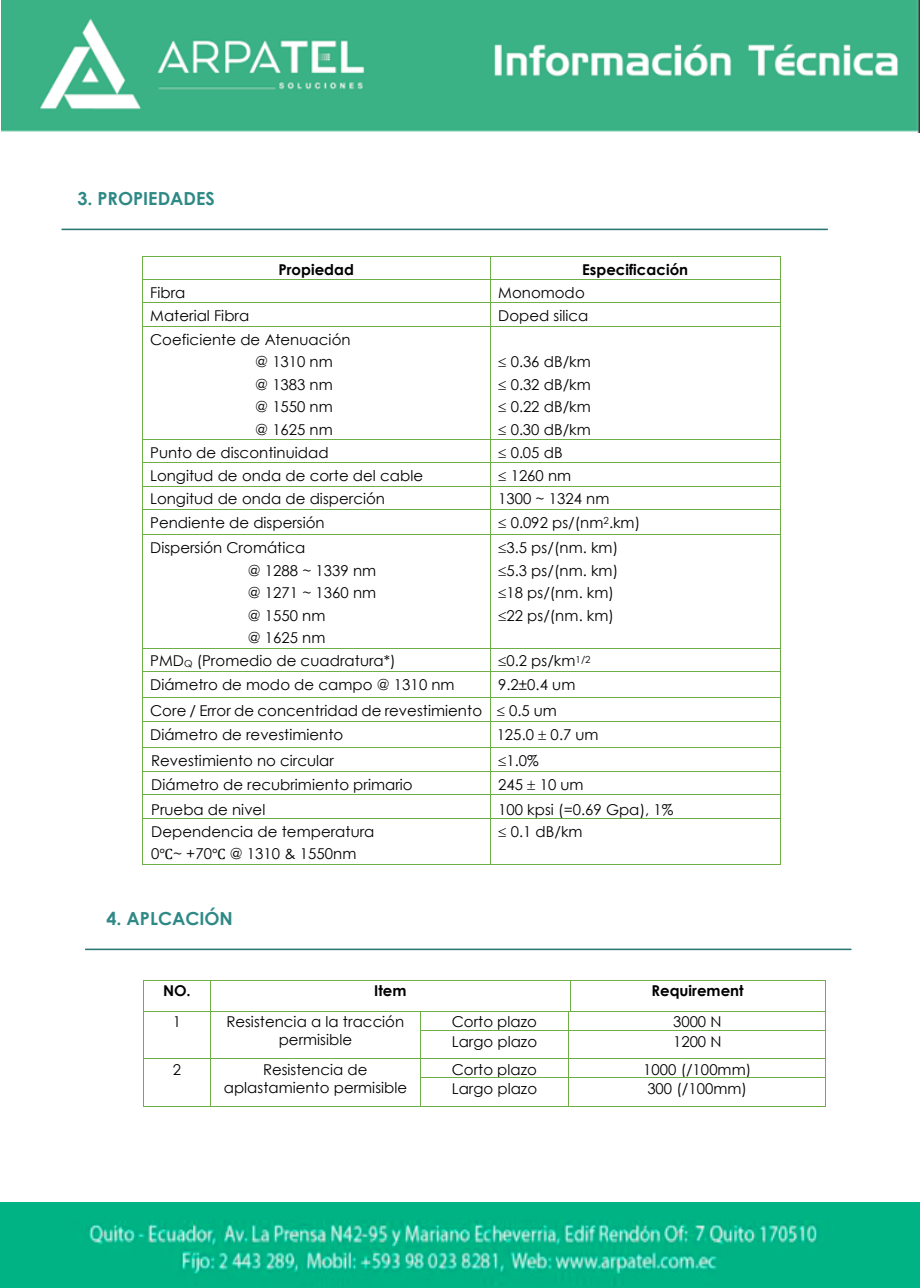
<style>
.page{position:relative;width:920px;height:1288px;background:#fff}
.page>*{position:absolute;margin:0;border:0;box-sizing:border-box;transform-origin:0 0}
.t1{font:700 18px "Century Gothic";color:#2e8986}
.t2{font:15px/22.5px "Century Gothic";color:#000}
.t3{font:700 15px "Century Gothic";color:#000}
.s1{font-size:9.75px}
.s2{font-family:"Cambria Math"}
</style>
<div class="page">
<hr style="left:62px;top:229px;width:765px;height:1px;background:#297773">
<hr style="left:142px;top:256px;width:347px;height:1px;background:#70ad47">
<hr style="left:490px;top:256px;width:289px;height:1px;background:#70ad47">
<hr style="left:142px;top:279px;width:347px;height:1px;background:#70ad47">
<hr style="left:490px;top:279px;width:289px;height:1px;background:#70ad47">
<hr style="left:142px;top:302px;width:347px;height:1px;background:#70ad47">
<hr style="left:490px;top:302px;width:289px;height:1px;background:#70ad47">
<svg style="left:142px;top:257px;width:1px;height:69px"></svg>
<hr style="left:142px;top:326px;width:347px;height:1px;background:#70ad47">
<hr style="left:490px;top:326px;width:289px;height:1px;background:#70ad47">
<hr style="left:142px;top:327px;width:1px;height:112px;background:#70ad47">
<hr style="left:489px;top:327px;width:1px;height:112px;background:#70ad47">
<hr style="left:779px;top:327px;width:1px;height:112px;background:#70ad47">
<hr style="left:142px;top:439px;width:347px;height:1px;background:#70ad47">
<hr style="left:490px;top:439px;width:289px;height:1px;background:#70ad47">
<hr style="left:142px;top:462px;width:347px;height:1px;background:#70ad47">
<hr style="left:490px;top:462px;width:289px;height:1px;background:#70ad47">
<hr style="left:142px;top:485px;width:347px;height:1px;background:#70ad47">
<hr style="left:490px;top:485px;width:289px;height:1px;background:#70ad47">
<hr style="left:142px;top:509px;width:347px;height:1px;background:#70ad47">
<hr style="left:490px;top:509px;width:289px;height:1px;background:#70ad47">
<svg style="left:142px;top:440px;width:1px;height:94px"></svg>
<hr style="left:142px;top:534px;width:347px;height:1px;background:#70ad47">
<hr style="left:490px;top:534px;width:289px;height:1px;background:#70ad47">
<hr style="left:142px;top:535px;width:1px;height:112px;background:#70ad47">
<hr style="left:489px;top:535px;width:1px;height:112px;background:#70ad47">
<hr style="left:779px;top:535px;width:1px;height:112px;background:#70ad47">
<hr style="left:142px;top:647px;width:347px;height:1px;background:#70ad47">
<hr style="left:490px;top:647px;width:289px;height:1px;background:#70ad47">
<hr style="left:142px;top:671px;width:347px;height:1px;background:#70ad47">
<hr style="left:490px;top:671px;width:289px;height:1px;background:#70ad47">
<hr style="left:142px;top:697px;width:347px;height:1px;background:#70ad47">
<hr style="left:490px;top:697px;width:289px;height:1px;background:#70ad47">
<hr style="left:142px;top:721px;width:347px;height:1px;background:#70ad47">
<hr style="left:490px;top:721px;width:289px;height:1px;background:#70ad47">
<hr style="left:142px;top:747px;width:347px;height:1px;background:#70ad47">
<hr style="left:490px;top:747px;width:289px;height:1px;background:#70ad47">
<hr style="left:142px;top:770px;width:347px;height:1px;background:#70ad47">
<hr style="left:490px;top:770px;width:289px;height:1px;background:#70ad47">
<hr style="left:142px;top:794px;width:347px;height:1px;background:#70ad47">
<hr style="left:490px;top:794px;width:289px;height:1px;background:#70ad47">
<svg style="left:142px;top:648px;width:1px;height:170px"></svg>
<hr style="left:142px;top:818px;width:347px;height:1px;background:#70ad47">
<hr style="left:490px;top:818px;width:289px;height:1px;background:#70ad47">
<hr style="left:142px;top:818px;width:1px;height:45px;background:#70ad47">
<hr style="left:142px;top:863px;width:347px;height:1px;background:#70ad47">
<hr style="left:489px;top:818px;width:1px;height:45px;background:#70ad47">
<hr style="left:490px;top:863px;width:289px;height:1px;background:#70ad47">
<hr style="left:779px;top:818px;width:1px;height:45px;background:#70ad47">
<hr style="left:143px;top:979px;width:67px;height:1px;background:#70ad47">
<hr style="left:211px;top:979px;width:358px;height:1px;background:#70ad47">
<hr style="left:570px;top:979px;width:255px;height:1px;background:#70ad47">
<hr style="left:143px;top:980px;width:1px;height:30px;background:#70ad47">
<hr style="left:210px;top:980px;width:1px;height:30px;background:#70ad47">
<hr style="left:569px;top:980px;width:1px;height:30px;background:#70ad47">
<hr style="left:825px;top:980px;width:1px;height:30px;background:#70ad47">
<hr style="left:143px;top:1010px;width:67px;height:1px;background:#70ad47">
<hr style="left:211px;top:1010px;width:209px;height:1px;background:#70ad47">
<hr style="left:420px;top:1010px;width:148px;height:1px;background:#70ad47">
<hr style="left:570px;top:1010px;width:255px;height:1px;background:#70ad47">
<hr style="left:420px;top:1030px;width:148px;height:1px;background:#70ad47">
<hr style="left:569px;top:1030px;width:256px;height:1px;background:#70ad47">
<hr style="left:143px;top:1058px;width:67px;height:1px;background:#70ad47">
<hr style="left:211px;top:1058px;width:209px;height:1px;background:#70ad47">
<hr style="left:420px;top:1058px;width:148px;height:1px;background:#70ad47">
<hr style="left:569px;top:1058px;width:256px;height:1px;background:#70ad47">
<hr style="left:420px;top:1077px;width:148px;height:1px;background:#70ad47">
<hr style="left:569px;top:1077px;width:256px;height:1px;background:#70ad47">
<svg style="left:143px;top:1011px;width:1px;height:95px"></svg>
<hr style="left:143px;top:1106px;width:67px;height:1px;background:#70ad47">
<svg style="left:210px;top:1010px;width:1px;height:97px"></svg>
<hr style="left:211px;top:1106px;width:209px;height:1px;background:#70ad47">
<svg style="left:420px;top:1010px;width:1px;height:96px"></svg>
<hr style="left:420px;top:1106px;width:148px;height:1px;background:#70ad47">
<svg style="left:568px;top:1011px;width:2px;height:96px"></svg>
<hr style="left:569px;top:1106px;width:256px;height:1px;background:#70ad47">
<svg style="left:825px;top:1010px;width:1px;height:97px"></svg>
<hr style="left:85px;top:948px;width:765px;height:2px;background:#297773">
<img style="left:2px;top:0;width:917px;height:132px">
<img style="left:1px;top:1202px;width:918px;height:85px">
<p class="t1" style="left:77px;top:190px;width:139px">3. PROPIEDADES</p>
<p class="t3" style="left:278px;top:262px;width:77px">Propiedad</p>
<p class="t3" style="left:581px;top:262px;width:108px">Especificación</p>
<p class="t2" style="left:150px;top:282px;width:37px">Fibra</p>
<p class="t2" style="left:498px;top:282px;width:88px">Monomodo</p>
<p class="t2" style="left:150px;top:306px;width:101px">Material Fibra</p>
<p class="t2" style="left:498px;top:306px;width:92px">Doped silica</p>
<p class="t2" style="left:255px;top:329px;width:97px;text-indent:-105px">Coeficiente de Atenuación @ 1310 nm<br>@ 1383 nm<br>@ 1550 nm<br>@ 1625 nm</p>
<p class="t2" style="left:498px;top:352px;width:94px;text-align:justify">≤ 0.36 dB/km ≤ 0.32 dB/km ≤ 0.22 dB/km ≤ 0.30 dB/km</p>
<p class="t2" style="left:150px;top:442px;width:180px">Punto de discontinuidad</p>
<p class="t2" style="left:498px;top:442px;width:66px">≤ 0.05 dB</p>
<p class="t2" style="left:150px;top:465px;width:274px">Longitud de onda de corte del cable</p>
<p class="t2" style="left:498px;top:465px;width:74px">≤ 1260 nm</p>
<p class="t2" style="left:150px;top:489px;width:236px">Longitud de onda de disperción</p>
<p class="t2" style="left:498px;top:489px;width:113px">1300 ~ 1324 nm</p>
<p class="t2" style="left:150px;top:512px;width:176px">Pendiente de dispersión</p>
<p class="t2" style="left:498px;top:512px;width:143px">≤ 0.092 ps/(nm<sup>2</sup>.km)</p>
<p class="t2" style="left:248px;top:537px;width:130px;text-indent:-98px">Dispersión Cromática<br>@ 1288 ~ 1339 nm @ 1271 ~ 1360 nm @ 1550 nm<br>@ 1625 nm</p>
<p class="t2" style="left:498px;top:537px;width:121px">≤3.5 ps/(nm. km) ≤5.3 ps/(nm. km) ≤18 ps/(nm. km) ≤22 ps/(nm. km)</p>
<p class="t2" style="left:150px;top:651px;width:247px">PMD<span class="s1">Q</span> (Promedio de cuadratura*)</p>
<p class="t2" style="left:498px;top:651px;width:94px">≤0.2 ps/km<sup>1/2</sup></p>
<p class="t2" style="left:150px;top:674px;width:306px">Diámetro de modo de campo @ 1310 nm</p>
<p class="t2" style="left:150px;top:672px;width:426px;line-height:26.7px;text-indent:348px">9.2±0.4 um<br>Core / Error de concentridad de revestimiento ≤ 0.5 um</p>
<p class="t2" style="left:150px;top:724px;width:194px">Diámetro de revestimiento</p>
<p class="t2" style="left:496px;top:724px;width:103px">125.0 0.7 um</p>
<p class="t2" style="left:151px;top:750px;width:184px">Revestimiento no circular</p>
<p class="t2" style="left:498px;top:750px;width:42px">≤1.0%</p>
<p class="t2" style="left:151px;top:774px;width:263px">Diámetro de recubrimiento primario</p>
<p class="t2" style="left:498px;top:774px;width:87px">245 10 um</p>
<p class="t2" style="left:151px;top:799px;width:115px">Prueba de nivel</p>
<p class="t2" style="left:498px;top:799px;width:176px">100 kpsi (=0.69 Gpa), 1%</p>
<p class="t2" style="left:151px;top:821px;width:224px">Dependencia de temperatura<br>0<span class="s2">℃</span>~ +70<span class="s2">℃</span> @ 1310 &amp; 1550nm</p>
<p class="t2" style="left:498px;top:821px;width:86px">≤ 0.1 dB/km</p>
<p class="t1" style="left:106px;top:910px;width:128px">4. APLCACIÓN</p>
<p class="t3" style="left:163px;top:983px;width:29px">NO.</p>
<p class="t3" style="left:374px;top:983px;width:34px">Item</p>
<p class="t3" style="left:651px;top:983px;width:94px">Requirement</p>
<p class="t2" style="left:173px;top:1011px;width:10px">1</p>
<p class="t2" style="left:226px;top:1013px;width:179px;line-height:18.3px;text-align:center">Resistencia a la tracción permisible</p>
<p class="t2" style="left:451px;top:1011px;width:87px">Corto plazo</p>
<p class="t2" style="left:672px;top:1011px;width:50px">3000 N</p>
<p class="t2" style="left:451px;top:1031px;width:87px">Largo plazo</p>
<p class="t2" style="left:672px;top:1031px;width:50px">1200 N</p>
<p class="t2" style="left:173px;top:1059px;width:10px">2</p>
<p class="t2" style="left:224px;top:1061px;width:185px;line-height:18.3px;text-align:center">Resistencia de aplastamiento permisible</p>
<p class="t2" style="left:451px;top:1059px;width:87px">Corto plazo</p>
<p class="t2" style="left:643px;top:1059px;width:110px">1000 (/100mm)</p>
<p class="t2" style="left:451px;top:1078px;width:87px">Largo plazo</p>
<p class="t2" style="left:647px;top:1078px;width:101px">300 (/100mm)</p>
</div>
